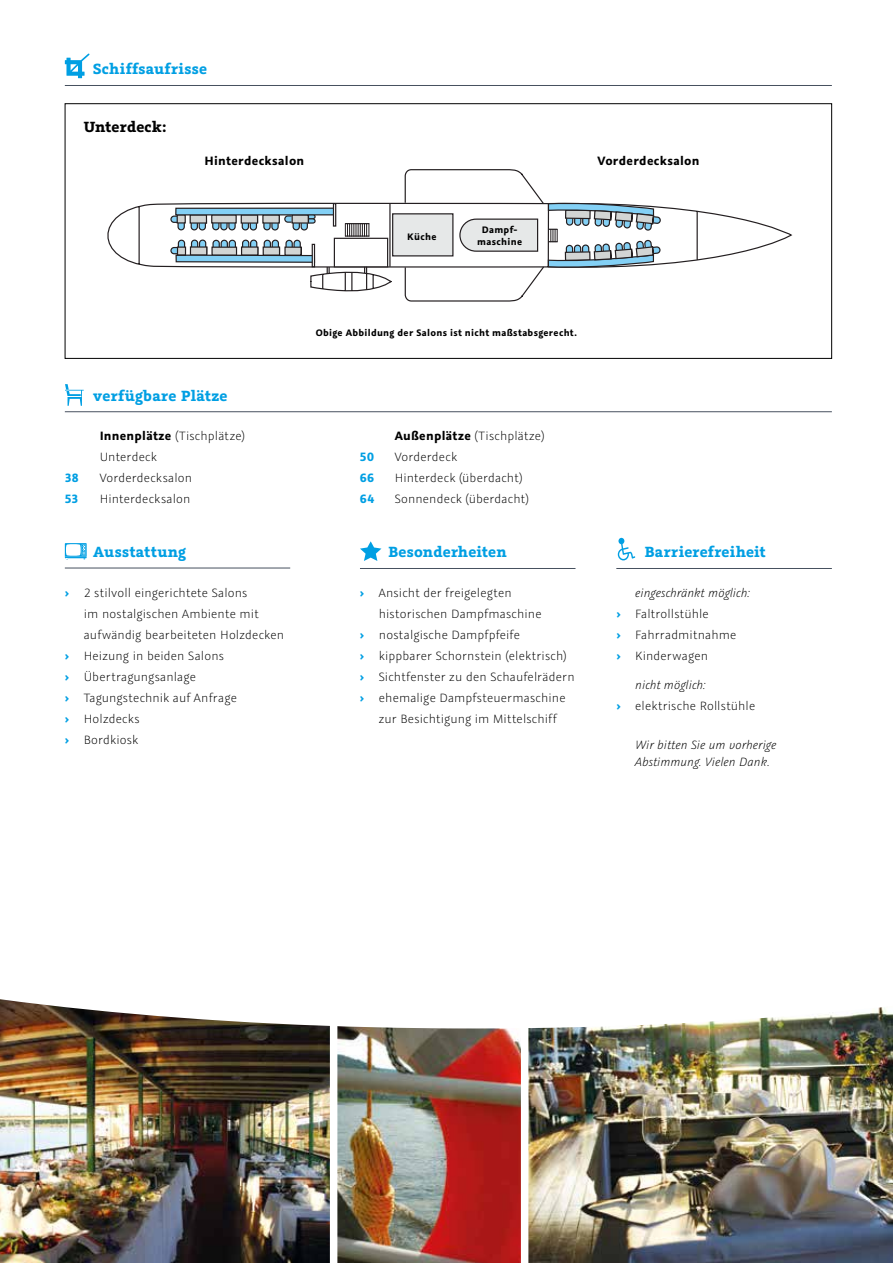
<style>
.page{position:relative;width:893px;height:1263px;background:#fff}
.page>*{position:absolute;margin:0;border:0;box-sizing:border-box;transform-origin:0 0}
.t1{font:700 16.5px "Graublau Slab";letter-spacing:.01em;color:#009fe3}
.t2{font:700 16.5px "Graublau Slab";letter-spacing:.01em;color:#000}
.t3{font:300 13.5px/21px "Graublau Sans";letter-spacing:.015em;color:#000}
.t4{font:italic 300 13.5px/16.5px "Graublau Sans";letter-spacing:.005em;color:#000}
.t5{font:700 13.5px "Graublau Sans";letter-spacing:.02em;color:#000}
.t6{font:700 13.5px/21px "Graublau Sans";letter-spacing:.015em;color:#009fe3;text-align:justify}
.t7{font:700 10.5px/12px "Graublau Sans";letter-spacing:.03em;color:#000;text-align:center}
.s1{font-weight:700}
.s2{font-style:italic}
.s3{font-weight:700;color:#009fe3}
</style>
<div class="page">
<svg style="left:107px;top:203px;width:685px;height:65px"></svg>
<hr style="left:65px;top:85px;width:767px;height:1px;background:#47515f">
<svg style="left:65px;top:53px;width:25px;height:25px"></svg>
<img style="left:337px;top:1028px;width:184px;height:235px">
<img style="left:0;top:1028px;width:330px;height:235px">
<img style="left:528px;top:1028px;width:365px;height:235px">
<img style="left:0;top:999px;width:893px;height:29px">
<svg style="left:170px;top:170px;width:490px;height:131px"></svg>
<div style="left:65px;top:103px;width:767px;height:256px;border:1px solid #000"></div>
<hr style="left:65px;top:411px;width:767px;height:1px;background:#47515f">
<hr style="left:65px;top:568px;width:225px;height:1px;background:#47515f">
<hr style="left:360px;top:568px;width:215px;height:1px;background:#47515f">
<hr style="left:616px;top:568px;width:216px;height:1px;background:#47515f">
<svg style="left:618px;top:538px;width:17px;height:22px"></svg>
<svg style="left:360px;top:541px;width:21px;height:20px"></svg>
<svg style="left:65px;top:384px;width:19px;height:22px"></svg>
<svg style="left:65px;top:543px;width:22px;height:16px"></svg>
<p class="t1" style="left:93px;top:58px;width:115px">Schiffsaufrisse</p>
<p class="t2" style="left:84px;top:116px;width:84px">Unterdeck:</p>
<p class="t5" style="left:205px;top:152px;width:101px">Hinterdecksalon</p>
<p class="t5" style="left:597px;top:152px;width:104px">Vorderdecksalon</p>
<p class="t7" style="left:407px;top:230px;width:31px">Küche</p>
<p class="t7" style="left:477px;top:223px;width:46px">Dampf&shy;maschine</p>
<p class="t7" style="left:316px;top:326px;width:263px">Obige Abbildung der Salons ist nicht maßstabsgerecht.</p>
<p class="t6" style="left:65px;top:467px;width:15px">38<br>53</p>
<p class="t1" style="left:93px;top:385px;width:136px">verfügbare Plätze</p>
<p class="t3" style="left:100px;top:426px;width:147px"><span class="s1">Innenplätze</span> (Tischplätze)</p>
<p class="t3" style="left:100px;top:446px;width:94px">Unterdeck<br>Vorderdecksalon<br>Hinterdecksalon</p>
<p class="t6" style="left:65px;top:582px;width:6px">›</p>
<p class="t6" style="left:65px;top:645px;width:6px">› › › › ›</p>
<p class="t1" style="left:93px;top:541px;width:95px">Ausstattung</p>
<p class="t3" style="left:84px;top:582px;width:202px">2 stilvoll eingerichtete Salons<br>im nostalgischen Ambiente mit aufwändig bearbeiteten Holzdecken<br>Heizung in beiden Salons<br>Übertragungsanlage<br>Tagungstechnik auf Anfrage<br>Holzdecks<br>Bordkiosk</p>
<p class="t6" style="left:360px;top:446px;width:16px">50<br>66<br>64</p>
<p class="t3" style="left:395px;top:426px;width:151px"><span class="s1">Außenplätze</span> (Tischplätze)<br>Vorderdeck<br>Hinterdeck (überdacht)<br>Sonnendeck (überdacht)</p>
<p class="t6" style="left:360px;top:582px;width:6px">›</p>
<p class="t6" style="left:360px;top:624px;width:6px">› › › ›</p>
<p class="t1" style="left:388px;top:541px;width:120px">Besonderheiten</p>
<p class="t1" style="left:645px;top:541px;width:123px">Barrierefreiheit</p>
<p class="t3" style="left:379px;top:582px;width:197px">Ansicht der freigelegten historischen Dampfmaschine nostalgische Dampfpfeife kippbarer Schornstein (elektrisch)<br>Sichtfenster zu den Schaufelrädern ehemalige Dampfsteuermaschine zur Besichtigung im Mittelschiff</p>
<p class="t4" style="left:635px;top:585px;width:116px">eingeschränkt möglich:</p>
<p class="t3" style="left:635px;top:603px;width:103px">Faltrollstühle<br>Fahrradmitnahme<br>Kinderwagen</p>
<p class="t6" style="left:616px;top:603px;width:6px">› › ›</p>
<p class="t3" style="left:616px;top:674px;width:140px;text-indent:19px"><span class="s2">nicht möglich:<br></span><span class="s3">›</span> elektrische Rollstühle</p>
<p class="t4" style="left:635px;top:737px;width:143px">Wir bitten Sie um vorherige<br>Abstimmung. Vielen Dank.</p>
</div>
